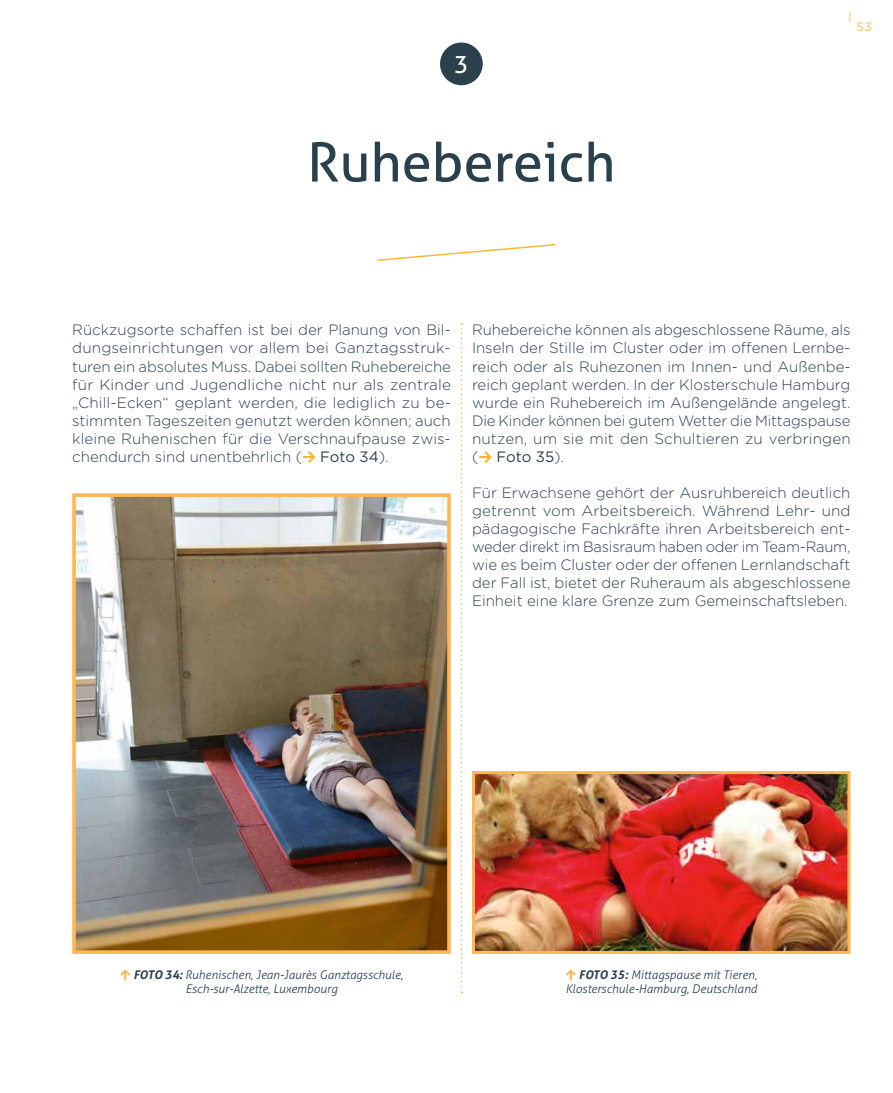
<style>
.page{position:relative;width:893px;height:1093px;background:#fff}
.page>*{position:absolute;margin:0;border:0;box-sizing:border-box;transform-origin:0 0}
.t1{font:54px "Aller";color:#2a414d}
.t2{font:24px "Aller";color:#fff}
.t3{font:300 15px/18px "Gotham Rounded";color:#2a414d;text-align:justify}
.t4{font:italic 300 12px/14.4px "Aller";color:#2a414d;text-align:center}
.t5{font:12px "Gotham Rounded";color:#fdb755}
.s1{font-family:"Calibri";font-weight:400;color:#fdb735}
.s2{font-weight:400}
.s3{font-family:"Calibri";font-weight:400;font-style:normal;color:#fdb755}
.s4{font-weight:700}
</style>
<div class="page">
<svg style="left:461px;top:323px;width:1px;height:670px"></svg>
<div style="left:440px;top:43px;width:43px;height:42px;background:#2a414d;border-radius:50%"></div>
<svg style="left:302px;top:451px;width:13px;height:12px"></svg>
<svg style="left:377px;top:244px;width:179px;height:17px"></svg>
<img style="left:77px;top:498px;width:369px;height:451px">
<div style="left:72px;top:493px;width:379px;height:461px;border:4px solid #fdb755"></div>
<svg style="left:120px;top:969px;width:10px;height:12px"></svg>
<img style="left:476px;top:775px;width:370px;height:175px">
<div style="left:472px;top:771px;width:378px;height:183px;border:3px solid #fdb755"></div>
<svg style="left:566px;top:969px;width:10px;height:12px"></svg>
<svg style="left:479px;top:451px;width:13px;height:12px"></svg>
<h2 class="t2" style="left:454px;top:50px;width:16px">3</h2>
<h1 class="t1" style="left:307px;top:129px;width:310px">Ruhebereich</h1>
<p class="t5" style="left:848px;top:8px;width:5px">|</p>
<p class="t5" style="left:856px;top:19px;width:17px">53</p>
<p class="t3" style="left:72px;top:320px;width:380px">Rückzugsorte schaffen ist bei der Planung von Bil&shy;dungseinrichtungen vor allem bei Ganztagsstruk&shy;turen ein absolutes Muss. Dabei sollten Ruhebereiche für Kinder und Jugendliche nicht nur als zentrale „Chill-Ecken“ geplant werden, die lediglich zu be&shy;stimmten Tageszeiten genutzt werden können; auch kleine Ruhenischen für die Verschnaufpause zwis&shy;chendurch sind unentbehrlich (<span class="s1">→</span> <span class="s2">Foto 34</span>).</p>
<p class="t3" style="left:472px;top:320px;width:380px">Ruhebereiche können als abgeschlossene Räume, als Inseln der Stille im Cluster oder im offenen Lernbe&shy;reich oder als Ruhezonen im Innen- und Außenbe&shy;reich geplant werden. In der Klosterschule Hamburg wurde ein Ruhebereich im Außengelände angelegt.<br>Die Kinder können bei gutem Wetter die Mittagspause nutzen, um sie mit den Schultieren zu verbringen (<span class="s1">→</span> <span class="s2">Foto 35</span>).</p>
<p class="t3" style="left:472px;top:482px;width:380px">Für Erwachsene gehört der Ausruhbereich deutlich getrennt vom Arbeitsbereich. Während Lehr- und pädagogische Fachkräfte ihren Arbeitsbereich ent&shy;weder direkt im Basisraum haben oder im Team-Raum, wie es beim Cluster oder der offenen Lernlandschaft der Fall ist, bietet der Ruheraum als abgeschlossene Einheit eine klare Grenze zum Gemeinschaftsleben.</p>
<p class="t4" style="left:120px;top:967px;width:285px"><span class="s3">↑</span> <span class="s4">FOTO 34:</span> Ruhenischen, Jean-Jaurès Ganztagsschule,<br>Esch-sur-Alzette, Luxembourg</p>
<p class="t4" style="left:565px;top:967px;width:193px;text-align:left"><span class="s3">↑</span> <span class="s4">FOTO 35:</span> Mittagspause mit Tieren,<br>Klosterschule-Hamburg, Deutschland</p>
</div>
